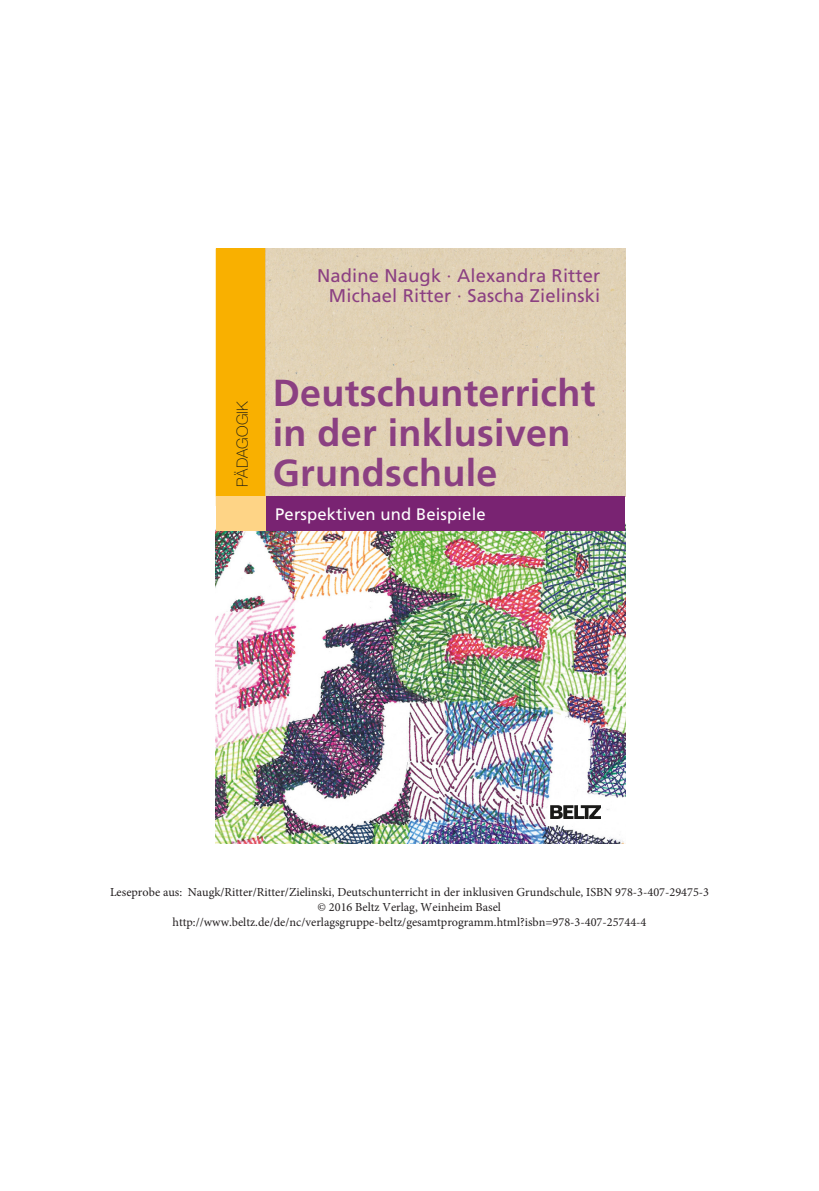
<style>
.page{position:relative;width:819px;height:1191px;background:#fff}
.page>*{position:absolute;margin:0;border:0;box-sizing:border-box;transform-origin:0 0}
.t1{font:700 37.62px/40.2px "Frutiger";letter-spacing:.01em;color:#8b4082}
.t2{font:18.38px/19.2px "Frutiger";letter-spacing:.01em;color:#8b4082;text-align:right}
.t3{font:16.62px "Frutiger";letter-spacing:.01em;color:#fff}
.t4{font:100 15.58px "Helvetica Neue";letter-spacing:.01em;color:#1a1a18}
.t5{font:12.25px/14.9px "Minion Pro";color:#231f20;text-align:center}
</style>
<div class="page">
<img style="left:216px;top:531px;width:409px;height:312px">
<div style="left:216px;top:248px;width:49px;height:248px;background:#f9b000"></div>
<div style="left:265px;top:248px;width:360px;height:248px;background:#e1d1b5"></div>
<div style="left:265px;top:496px;width:360px;height:35px;background:#792372"></div>
<div style="left:216px;top:496px;width:49px;height:35px;background:#fed486"></div>
<img style="left:550px;top:805px;width:50px;height:14px">
<h2 class="t2" style="left:317px;top:266px;width:285px">Nadine Naugk · Alexandra Ritter<br>Michael Ritter · Sascha Zielinski</h2>
<p class="t4" style="left:234px;top:487px;width:87px;rotate:-90deg">PÄDAGOGIK</p>
<h1 class="t1" style="left:273px;top:372px;width:324px">Deutschunterricht in der inklusiven</h1>
<h1 class="t1" style="left:273px;top:452px;width:226px">Grundschule</h1>
<h3 class="t3" style="left:275px;top:504px;width:212px">Perspektiven und Beispiele</h3>
<p class="t5" style="left:110px;top:885px;width:600px">Leseprobe aus: Naugk/Ritter/Ritter/Zielinski, Deutschunterricht in der inklusiven Grundschule, ISBN 978-3-407-29475-3 © 2016 Beltz Verlag, Weinheim Basel http://www.beltz.de/de/nc/verlagsgruppe-beltz/gesamtprogramm.html?isbn=978-3-407-25744-4</p>
</div>
